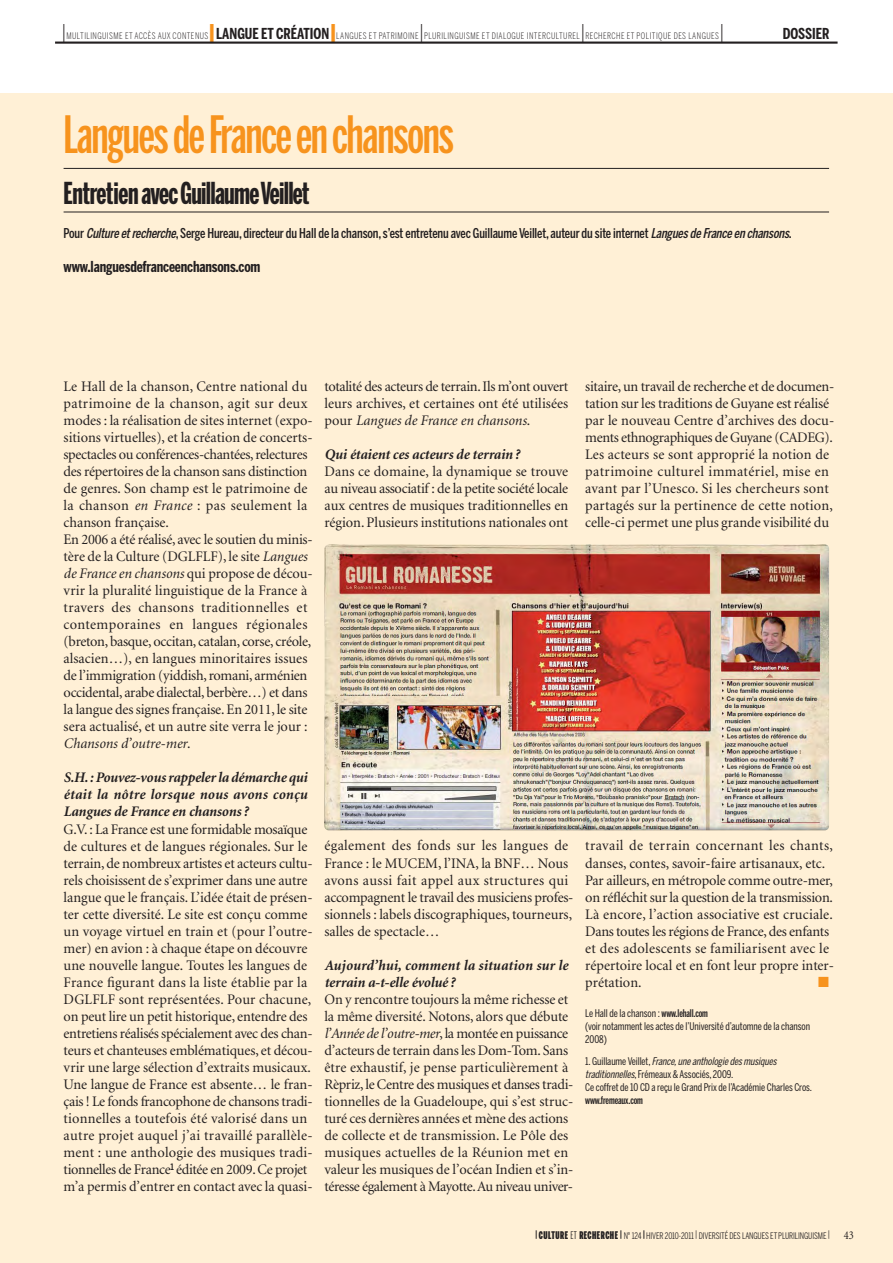
<style>
.page{position:relative;width:893px;height:1263px;background:#fff}
.page>*{position:absolute;margin:0;border:0;box-sizing:border-box;transform-origin:0 0}
.t1{font:500 51px "Benton Sans Extra Comp";letter-spacing:-.025em;color:#f7931d}
.t2{font:700 30px "Benton Sans Extra Comp";letter-spacing:-.025em;color:#231f20}
.t3{font:300 20.25px "Benton Sans Comp";color:#231f20}
.t4{font:700 15px "Benton Sans Comp";letter-spacing:-.01em;color:#231f20}
.t5{font:14.7px/17px "Minion";color:#231f20}
.t6{font:italic 700 14.7px/17px "Minion";letter-spacing:-.005em;color:#231f20;text-align:justify}
.t7{font:14.7px "Zapf Dingbats";color:#f7931d}
.t8{font:500 13.5px "Benton Sans Comp";letter-spacing:-.01em;color:#231f20}
.t9{font:10.5px/13.2px "Benton Sans Comp";letter-spacing:-.005em;color:#231f20}
.t10{font:500 10.5px "Benton Sans Extra Comp";letter-spacing:-.01em;color:#231f20;scale:1.05 1}
.t11{font:300 9px "Benton Sans Comp";letter-spacing:.05em;color:#231f20}
.t12{font:9px "Benton Sans Comp";letter-spacing:-.01em;color:#231f20}
.s1{font-weight:900;font-size:20.25px;color:#f7931d}
.s2{font-style:italic}
.s3{font-family:"Benton Sans Extra Comp";font-weight:500}
.s4{font-family:"Benton Sans Extra Comp";font-weight:900;font-size:10.5px}
.s5{font-family:"Benton Sans Extra Comp";font-size:10.5px}
.s6{font-family:"Minion";font-stretch:condensed;font-size:12px}
</style>
<div class="page">
<div style="left:0;top:94px;width:892px;height:1169px;background:#fff0d6"></div>
<hr style="left:64px;top:168px;width:765px;height:1px;background:#231f20">
<hr style="left:64px;top:212px;width:765px;height:1px;background:#231f20">
<hr style="left:55px;top:42px;width:782px;height:2px;background:#231f20">
<img style="left:324px;top:544px;width:505px;height:286px;border-radius:4px">
<h3 class="t3" style="left:61px;top:24px;width:6px">|</h3>
<p class="t11" style="left:66px;top:33px;width:143px">MULTILINGUISME ET ACCÈS AUX CONTENUS</p>
<p class="t4" style="left:209px;top:28px;width:129px"><span class="s1">|</span>LANGUE ET CRÉATION<span class="s1">|</span></p>
<p class="t11" style="left:336px;top:33px;width:84px">LANGUES ET PATRIMOINE</p>
<h3 class="t3" style="left:419px;top:24px;width:6px">|</h3>
<p class="t11" style="left:424px;top:33px;width:157px">PLURILINGUISME ET DIALOGUE INTERCULTUREL</p>
<h3 class="t3" style="left:580px;top:24px;width:6px">|</h3>
<p class="t11" style="left:585px;top:33px;width:135px">RECHERCHE ET POLITIQUE DES LANGUES</p>
<h3 class="t3" style="left:719px;top:24px;width:6px">|</h3>
<p class="t4" style="left:783px;top:28px;width:48px">DOSSIER</p>
<h1 class="t1" style="left:64px;top:115px;width:392px">Langues de France en chansons</h1>
<h2 class="t2" style="left:64px;top:182px;width:247px">Entretien avec Guillaume Veillet</h2>
<p class="t8" style="left:64px;top:228px;width:730px">Pour <span class="s2">Cultureetrecherche</span>, Serge Hureau, directeur du Hall de la chanson, s’est entretenu avec Guillaume Veillet, auteur du site internet <span class="s2">LanguesdeFranceen chansons</span>.</p>
<p class="t4" style="left:64px;top:261px;width:198px">www.languesdefranceenchansons.com</p>
<p class="t5" style="left:64px;top:379px;width:251px">Le Hall de la chanson, Centre national du patrimoine de la chanson, agit sur deux modes : la réalisation de sites internet (expo&shy;sitions virtuelles), et la création de concerts&shy;spectacles ou conférences-chantées, relectures des répertoires de la chanson sans distinction de genres. Son champ est le patrimoine de la chanson <span class="s2">en France</span> : pas seulement la chanson française.<br>En 2006 a été réalisé, avec le soutien du minis&shy;tère de la Culture (DGLFLF), le site <span class="s2">Langues de France en chansons</span> qui propose de décou&shy;vrir la pluralité linguistique de la France à travers des chansons traditionnelles et contemporaines en langues régionales (breton, basque, occitan, catalan, corse, créole, alsacien…), en langues minoritaires issues de l’immigration (yiddish, romani, arménien occidental, arabe dialectal, berbère…) et dans la langue des signes française. En 2011, le site sera actualisé, et un autre site verra le jour :<br><span class="s2">Chansons d’outre-mer</span>.</p>
<p class="t6" style="left:64px;top:771px;width:245px">S.H. : Pouvez-vous rappeler la démarche qui était la nôtre lorsque nous avons conçu Langues de France en chansons ?</p>
<p class="t5" style="left:64px;top:822px;width:251px">G.V. : La France est une formidable mosaïque de cultures et de langues régionales. Sur le terrain, de nombreux artistes et acteurs cultu&shy;rels choisissent de s’exprimer dans une autre langue que le français. L’idée était de présen&shy;ter cette diversité. Le site est conçu comme un voyage virtuel en train et (pour l’outre&shy;mer) en avion : à chaque étape on découvre une nouvelle langue. Toutes les langues de France figurant dans la liste établie par la DGLFLF sont représentées. Pour chacune, on peut lire un petit historique, entendre des entretiens réalisés spécialement avec des chan&shy;teurs et chanteuses emblématiques, et décou&shy;vrir une large sélection d’extraits musicaux.<br>Une langue de France est absente… le fran&shy;çais ! Le fonds francophone de chansons tradi&shy;tionnelles a toutefois été valorisé dans un autre projet auquel j’ai travaillé parallèle&shy;ment : une anthologie des musiques tradi&shy;tionnelles de France<sup>1</sup> éditée en 2009. Ce projet m’a permis d’entrer en contact avec la quasi-</p>
<p class="t5" style="left:324px;top:379px;width:245px;text-align:justify">totalité des acteurs de terrain. Ils m’ont ouvert leurs archives, et certaines ont été utilisées pour <span class="s2">Langues de France en chansons</span>.</p>
<p class="t6" style="left:324px;top:447px;width:197px">Qui étaient ces acteurs de terrain ?</p>
<p class="t5" style="left:324px;top:464px;width:245px;text-align:justify">Dans ce domaine, la dynamique se trouve au niveau associatif : de la petite société locale aux centres de musiques traditionnelles en région. Plusieurs institutions nationales ont</p>
<p class="t5" style="left:324px;top:839px;width:251px">également des fonds sur les langues de France : le MUCEM, l’INA, la BNF… Nous avons aussi fait appel aux structures qui accompagnent le travail des musiciens profes&shy;sionnels : labels discographiques, tourneurs, salles de spectacle…</p>
<p class="t6" style="left:324px;top:958px;width:245px">Aujourd’hui, comment la situation sur le terrain a-t-elle évolué ?</p>
<p class="t5" style="left:324px;top:992px;width:250px">On y rencontre toujours la même richesse et la même diversité. Notons, alors que débute <span class="s2">l’Année de l’outre-mer</span>, la montée en puissance d’acteurs de terrain dans les Dom-Tom. Sans être exhaustif, je pense particulièrement à Rèpriz, le Centre des musiques et danses tradi&shy;tionnelles de la Guadeloupe, qui s’est struc&shy;turé ces dernières années et mène des actions de collecte et de transmission. Le Pôle des musiques actuelles de la Réunion met en valeur les musiques de l’océan Indien et s’in&shy;téresse également à Mayotte. Au niveau univer-</p>
<p class="t5" style="left:585px;top:379px;width:250px">sitaire, un travail de recherche et de documen&shy;tation sur les traditions de Guyane est réalisé par le nouveau Centre d’archives des docu&shy;ments ethnographiques de Guyane (CADEG).<br>Les acteurs se sont approprié la notion de patrimoine culturel immatériel, mise en avant par l’Unesco. Si les chercheurs sont partagés sur la pertinence de cette notion, celle-ci permet une plus grande visibilité du</p>
<p class="t5" style="left:585px;top:839px;width:250px">travail de terrain concernant les chants, danses, contes, savoir-faire artisanaux, etc.<br>Par ailleurs, en métropole comme outre-mer, on réfléchit sur la question de la transmission.<br>Là encore, l’action associative est cruciale.<br>Dans toutes les régions de France, des enfants et des adolescents se familiarisent avec le répertoire local et en font leur propre inter&shy;prétation.</p>
<p class="t7" style="left:818px;top:974px;width:12px">■</p>
<p class="t9" style="left:585px;top:1007px;width:226px">Le Hall de la chanson : <span class="s3">www.lehall.com<br></span>(voir notamment les actes de l’Université d’automne de la chanson<br>2008)</p>
<p class="t9" style="left:585px;top:1055px;width:228px">1 . G u i l l a u m e Ve i l l e t , <span class="s2">France,une anthologie desmusiques traditionnelles</span>, Frémeaux &amp; Associés, 2009.<br>Ce coffret de 10 CD a reçu le Grand Prix de l’Académie Charles Cros.</p>
<p class="t10" style="left:585px;top:1096px;width:56px">www.fremeaux.com</p>
<p class="t12" style="left:535px;top:1232px;width:320px"><sup>|</sup> <span class="s4">CULTURE</span> <span class="s5">ET</span> <span class="s4">RECHERCHE</span> <sup>|</sup> N° 124 <sup>|</sup>HIVER 2010-2011| DIVERSITÉ DES LANGUES ET PLURILINGUISME | <span class="s6">43</span></p>
</div>
